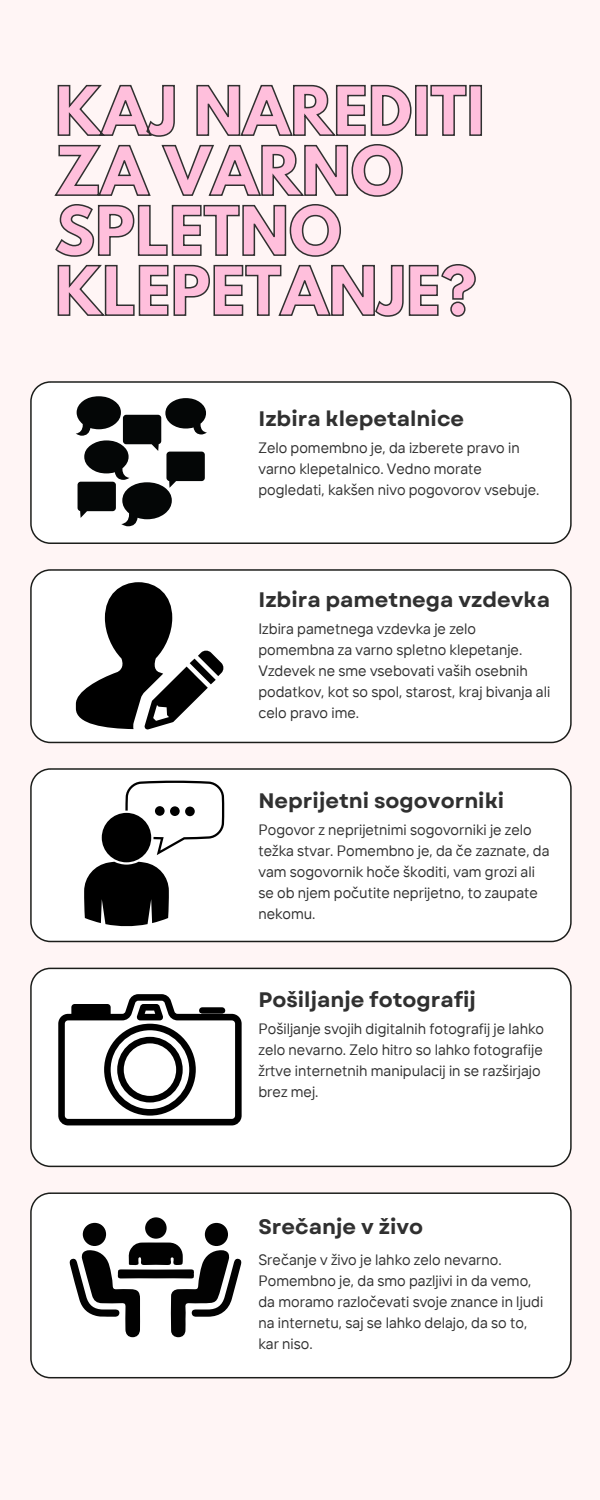
<style>
.page{position:relative;width:600px;height:1500px;background:#fff5f5}
.page>*{position:absolute;margin:0;border:0;box-sizing:border-box;transform-origin:0 0}
.t1{font:700 60px/60px "League Spartan";color:#ffbfdc}
.t2{font:700 21px "Garet";color:#303030}
.t3{font:15px/21px "TT Interphases";color:#303030}
</style>
<div class="page">
<div style="left:30px;top:1192px;width:542px;height:186px;background:#fff"></div>
<div style="left:30px;top:381px;width:542px;height:163px;background:#fff"></div>
<div style="left:30px;top:569px;width:542px;height:174px;background:#fff"></div>
<div style="left:30px;top:768px;width:542px;height:174px;background:#fff"></div>
<div style="left:30px;top:968px;width:542px;height:199px;background:#fff"></div>
<svg style="left:76px;top:396px;width:131px;height:130px"></svg>
<svg style="left:76px;top:582px;width:148px;height:147px"></svg>
<svg style="left:84px;top:862px;width:85px;height:65px"></svg>
<div style="left:102px;top:813px;width:49px;height:49px;background:#000;border-radius:50%"></div>
<svg style="left:125px;top:781px;width:99px;height:74px"></svg>
<div style="left:155px;top:806px;width:10px;height:10px;background:#000;border-radius:50%"></div>
<div style="left:170px;top:806px;width:10px;height:10px;background:#000;border-radius:50%"></div>
<div style="left:185px;top:807px;width:10px;height:9px;background:#000;border-radius:50%"></div>
<svg style="left:58px;top:994px;width:184px;height:131px"></svg>
<svg style="left:69px;top:1242px;width:173px;height:95px"></svg>
<div style="left:205px;top:1223px;width:23px;height:23px;background:#020202;border-radius:50%"></div>
<div style="left:83px;top:1223px;width:23px;height:23px;background:#020202;border-radius:50%"></div>
<div style="left:145px;top:1217px;width:22px;height:22px;background:#020202;border-radius:50%"></div>
<svg style="left:54px;top:84px;width:428px;height:233px"></svg>
<p class="t1" style="left:55px;top:89px;width:432px">KAJ NAREDITI<br>ZA VARNO<br>SPLETNO<br>KLEPETANJE?</p>
<p class="t2" style="left:258px;top:403px;width:207px">Izbira klepetalnice</p>
<p class="t3" style="left:258px;top:436px;width:283px">Zelo pomembno je, da izberete pravo in varno klepetalnico. Vedno morate pogledati, kakšen nivo pogovorov vsebuje.</p>
<p class="t2" style="left:258px;top:584px;width:293px">Izbira pametnega vzdevka</p>
<p class="t3" style="left:258px;top:618px;width:293px">Izbira pametnega vzdevka je zelo pomembna za varno spletno klepetanje.<br>Vzdevek ne sme vsebovati vaših osebnih podatkov, kot so spol, starost, kraj bivanja ali celo pravo ime.</p>
<p class="t2" style="left:258px;top:786px;width:247px">Neprijetni sogovorniki</p>
<p class="t3" style="left:258px;top:819px;width:293px">Pogovor z neprijetnimi sogovorniki je zelo težka stvar. Pomembno je, da če zaznate, da vam sogovornik hoče škoditi, vam grozi ali se ob njem počutite neprijetno, to zaupate nekomu.</p>
<p class="t2" style="left:258px;top:984px;width:219px">Pošiljanje fotografij</p>
<p class="t3" style="left:258px;top:1018px;width:287px">Pošiljanje svojih digitalnih fotografij je lahko zelo nevarno. Zelo hitro so lahko fotografije žrtve internetnih manipulacij in se razširjajo brez mej.</p>
<p class="t2" style="left:258px;top:1211px;width:166px">Srečanje v živo</p>
<p class="t3" style="left:258px;top:1249px;width:286px">Srečanje v živo je lahko zelo nevarno.<br>Pomembno je, da smo pazljivi in da vemo, da moramo razločevati svoje znance in ljudi na internetu, saj se lahko delajo, da so to, kar niso.</p>
</div>
